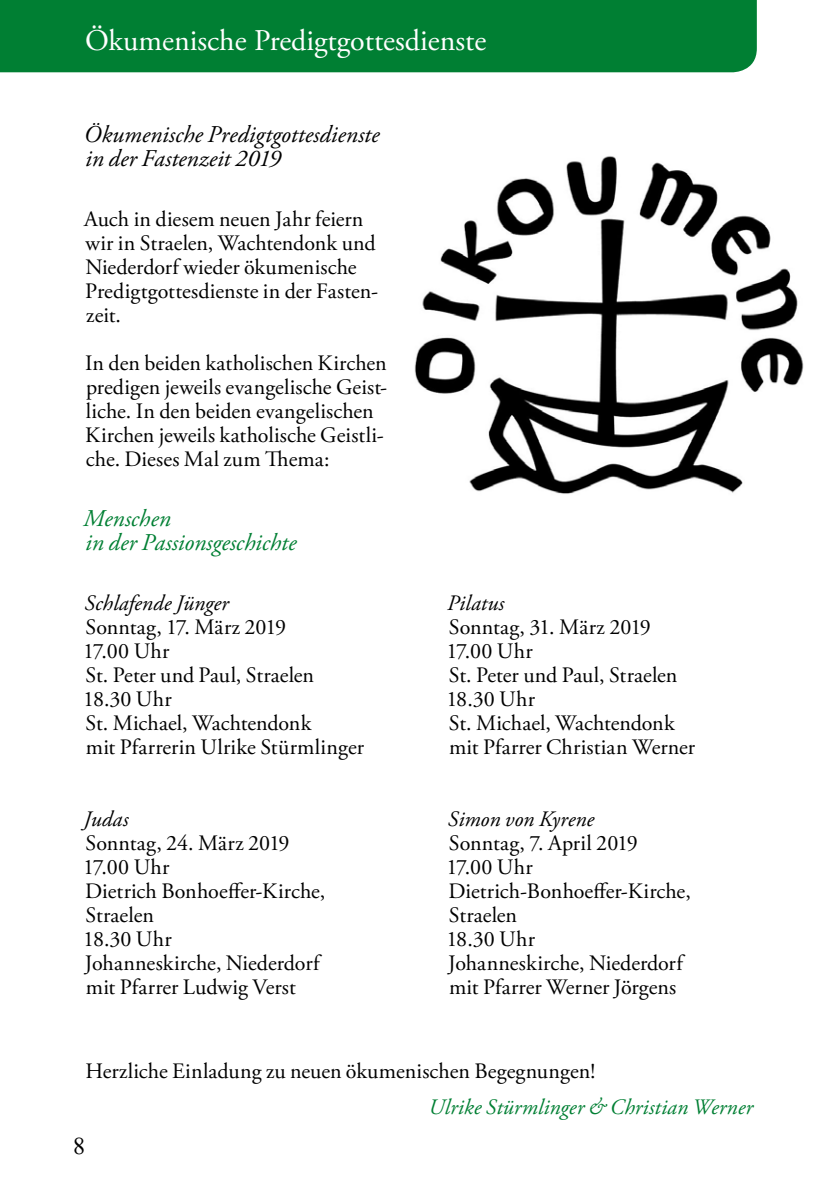
<style>
.page{position:relative;width:840px;height:1191px;background:#fff}
.page>*{position:absolute;margin:0;border:0;box-sizing:border-box;transform-origin:0 0}
.t1{font:30px "Adobe Garamond Pro";color:#fff}
.t2{font:italic 24px/24px "Adobe Garamond Pro";color:#000}
.t3{font:italic 24px/24px "Adobe Garamond Pro";letter-spacing:-.005em;color:#007f33}
.t4{font:24px "Times New Roman";color:#000}
.t5{font:22px/24px "Adobe Garamond Pro";letter-spacing:.005em;color:#000}
.t6{font:italic 22px "Adobe Garamond Pro";letter-spacing:.005em;color:#000}
.t7{font:italic 22px "Adobe Garamond Pro";letter-spacing:.005em;color:#007f33}
</style>
<div class="page">
<div style="left:0;top:0;width:756px;height:72px;background:#007f33"></div>
<img style="left:414px;top:156px;width:390px;height:338px">
<h1 class="t1" style="left:85px;top:23px;width:402px">Ökumenische Predigtgottesdienste</h1>
<p class="t2" style="left:84px;top:123px;width:297px">Ökumenische Predigtgottesdienste in der Fastenzeit 2019</p>
<p class="t5" style="left:84px;top:208px;width:295px">Auch in diesem neuen Jahr feiern wir in Straelen, Wachtendonk und<br>Niederdorf wieder ökumenische<br>Predigtgottesdienste in der Fasten&shy;zeit.</p>
<p class="t5" style="left:85px;top:352px;width:303px">In den beiden katholischen Kirchen predigen jeweils evangelische Geist&shy;liche. In den beiden evangelischen Kirchen jeweils katholische Geistli&shy;che. Dieses Mal zum Thema:</p>
<p class="t3" style="left:83px;top:507px;width:214px">Menschen<br>in der Passionsgeschichte</p>
<p class="t6" style="left:84px;top:590px;width:146px">Schlafende Jünger</p>
<p class="t5" style="left:83px;top:616px;width:282px">Sonntag, 17. März 2019<br>17.00 Uhr<br>St. Peter und Paul, Straelen<br>18.30 Uhr<br>St. Michael, Wachtendonk<br>mit Pfarrerin Ulrike Stürmlinger</p>
<p class="t6" style="left:83px;top:806px;width:46px">Judas</p>
<p class="t5" style="left:83px;top:832px;width:243px">Sonntag, 24. März 2019<br>17.00 Uhr<br>Dietrich Bonhoeffer-Kirche,<br>Straelen<br>18.30 Uhr<br>Johanneskirche, Niederdorf mit Pfarrer Ludwig Verst</p>
<p class="t6" style="left:447px;top:590px;width:59px">Pilatus</p>
<p class="t5" style="left:446px;top:616px;width:250px">Sonntag, 31. März 2019<br>17.00 Uhr<br>St. Peter und Paul, Straelen<br>18.30 Uhr<br>St. Michael, Wachtendonk mit Pfarrer Christian Werner</p>
<p class="t6" style="left:447px;top:806px;width:148px">Simon von Kyrene</p>
<p class="t5" style="left:446px;top:832px;width:246px">Sonntag, 7. April 2019<br>17.00 Uhr<br>Dietrich-Bonhoeffer-Kirche,<br>Straelen<br>18.30 Uhr<br>Johanneskirche, Niederdorf mit Pfarrer Werner Jörgens</p>
<p class="t5" style="left:85px;top:1060px;width:511px">Herzliche Einladung zu neuen ökumenischen Begegnungen!</p>
<p class="t7" style="left:428px;top:1094px;width:326px">Ulrike Stürmlinger &amp; Christian Werner</p>
<p class="t4" style="left:73px;top:1129px;width:13px">8</p>
</div>
